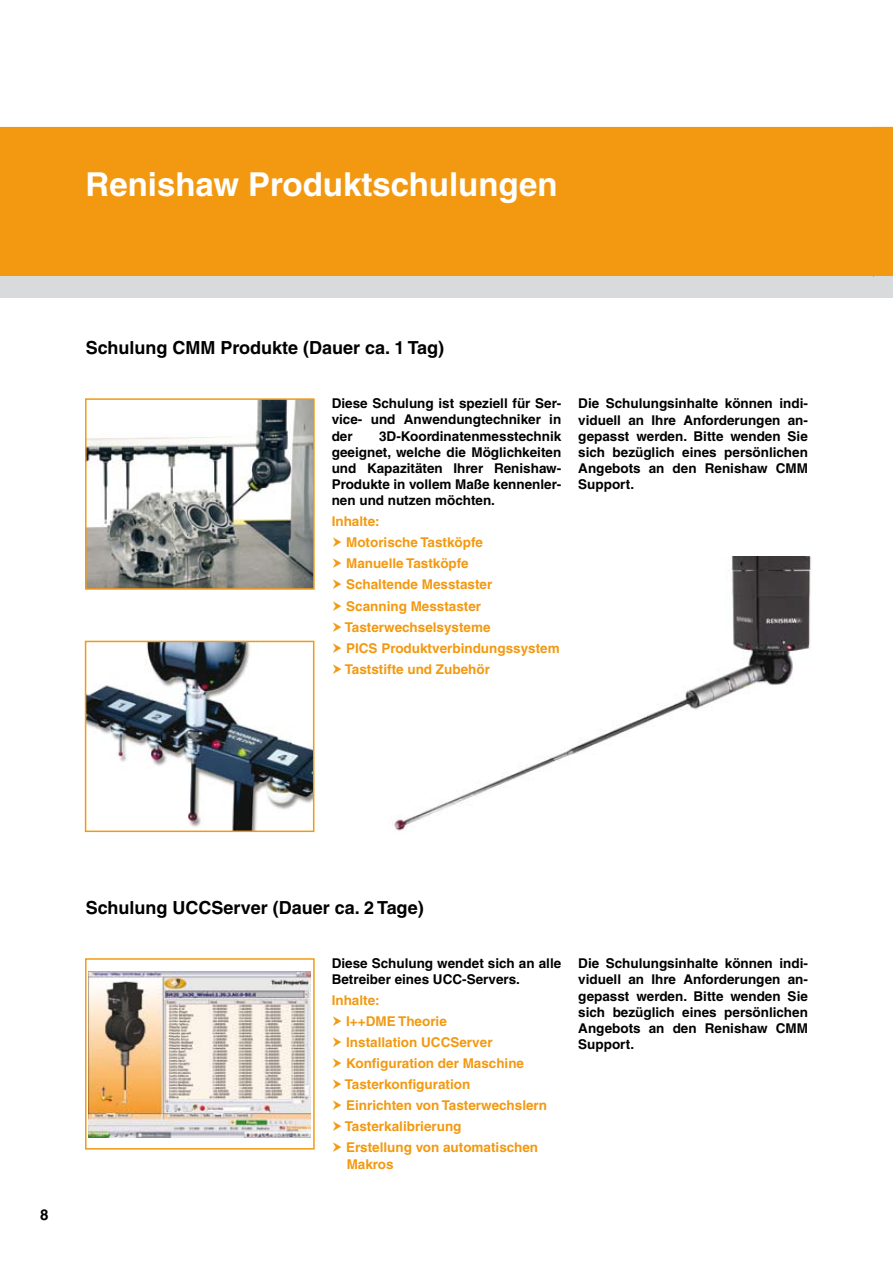
<style>
.page{position:relative;width:893px;height:1263px;background:#fff}
.page>*{position:absolute;margin:0;border:0;box-sizing:border-box;transform-origin:0 0}
.t1{font:700 33px "Helvetica";color:#fff}
.t2{font:700 18px "Helvetica";color:#000}
.t3{font:700 15px "Helvetica";color:#000}
.t4{font:700 13.5px/16.2px "Helvetica";color:#000;text-align:justify}
.t5{font:700 13.5px/21px "Helvetica";color:#f39911}
</style>
<div class="page">
<div style="left:0;top:127px;width:873px;height:149px;background:#f39911"></div>
<div style="left:0;top:276px;width:893px;height:22px;background:#d9dadb"></div>
<div style="left:873px;top:127px;width:20px;height:150px;background:#f39911"></div>
<div style="left:874px;top:276px;width:19px;height:22px;background:#d9dadb"></div>
<img style="left:88px;top:401px;width:224px;height:186px">
<div style="left:85px;top:398px;width:230px;height:192px;border:2px solid #f39911"></div>
<img style="left:88px;top:644px;width:223px;height:185px">
<div style="left:85px;top:641px;width:229px;height:191px;border:2px solid #f39911"></div>
<img style="left:89px;top:972px;width:221px;height:166px">
<div style="left:85px;top:958px;width:230px;height:191px;border:2px solid #f39911"></div>
<img style="left:394px;top:556px;width:417px;height:275px">
<h1 class="t1" style="left:86px;top:164px;width:473px">Renishaw Produktschulungen</h1>
<h2 class="t2" style="left:86px;top:337px;width:360px">Schulung CMM Produkte (Dauer ca. 1 Tag)</h2>
<p class="t4" style="left:332px;top:395px;width:231px">Diese Schulung ist speziell für Ser&shy;vice- und Anwendungtechniker in der</p>
<p class="t4" style="left:332px;top:428px;width:231px;text-indent:47px">3D-Koordinatenmesstechnik geeignet, welche die Möglichkeiten und Kapazitäten Ihrer Renishaw-Produkte in vollem Maße kennenler&shy;nen und nutzen möchten.</p>
<p class="t5" style="left:345px;top:511px;width:216px;text-indent:-13px">Inhalte:<br>Motorische Tastköpfe<br>Manuelle Tastköpfe<br>Schaltende Messtaster<br>Scanning Messtaster<br>Tasterwechselsysteme<br>PICS Produktverbindungssystem<br>Taststifte und Zubehör</p>
<p class="t4" style="left:578px;top:395px;width:231px">Die Schulungsinhalte können indi&shy;viduell an Ihre Anforderungen an&shy;gepasst werden. Bitte wenden Sie sich bezüglich eines persönlichen Angebots an den Renishaw CMM Support.</p>
<p class="t3" style="left:40px;top:1205px;width:10px">8</p>
<h2 class="t2" style="left:86px;top:897px;width:340px">Schulung UCCServer (Dauer ca. 2 Tage)</h2>
<p class="t4" style="left:332px;top:955px;width:231px">Diese Schulung wendet sich an alle<br>Betreiber eines UCC-Servers.</p>
<p class="t5" style="left:345px;top:990px;width:204px;text-indent:-13px">Inhalte:<br>I++DME Theorie<br>Installation UCCServer<br>Konfiguration der Maschine<br>Tasterkonfiguration<br>Einrichten von Tasterwechslern<br>Tasterkalibrierung<br>Erstellung von automatischen</p>
<p class="t5" style="left:347px;top:1153px;width:48px">Makros</p>
<p class="t4" style="left:578px;top:955px;width:231px">Die Schulungsinhalte können indi&shy;viduell an Ihre Anforderungen an&shy;gepasst werden. Bitte wenden Sie sich bezüglich eines persönlichen Angebots an den Renishaw CMM Support.</p>
</div>
